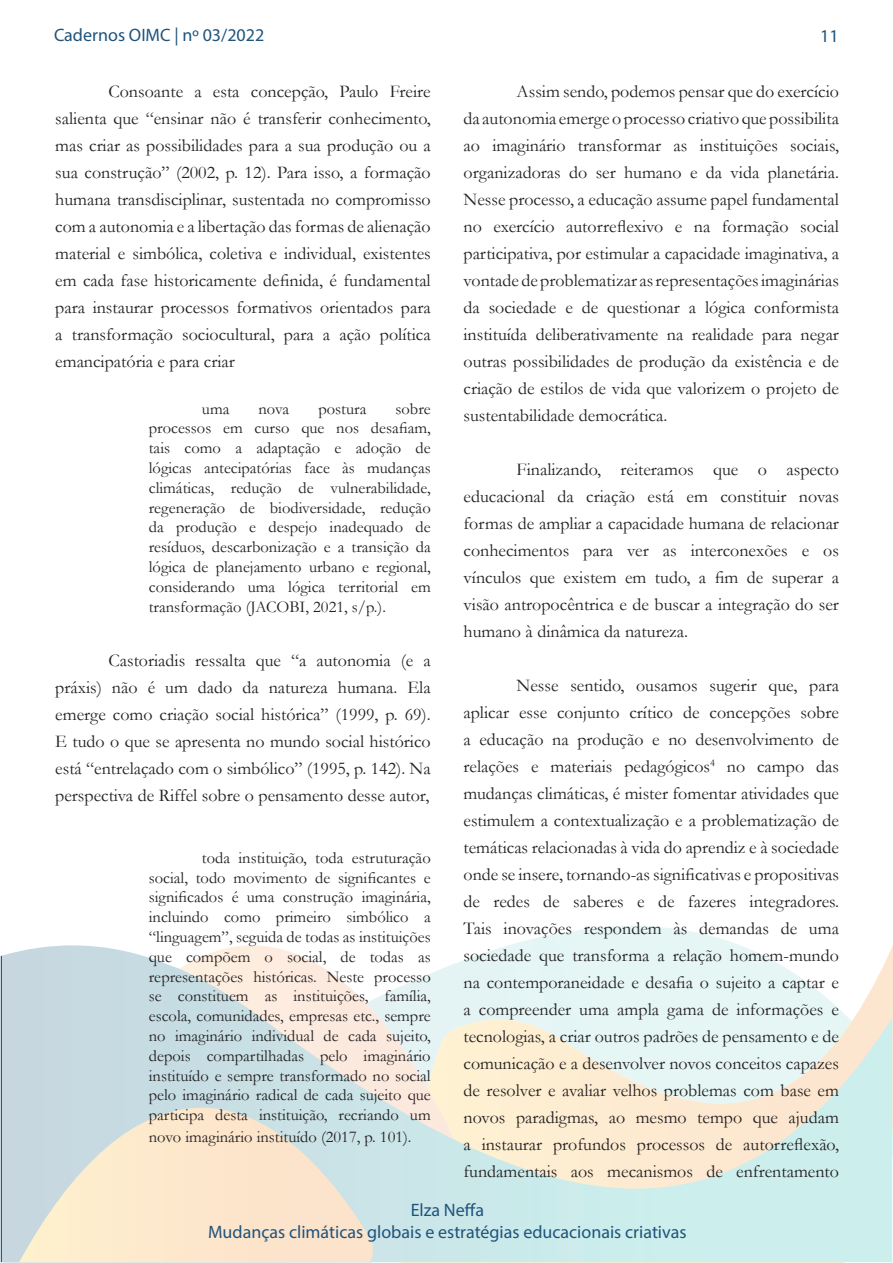
<style>
.page{position:relative;width:893px;height:1263px;background:#fff}
.page>*{position:absolute;margin:0;border:0;box-sizing:border-box;transform-origin:0 0}
.Normal__Web{font:18px/27px "Garamond";color:#231f20;text-align:justify}
.t1{font:18px/21.6px "Myriad Pro";color:#1f547c;text-align:center}
.Normal__Web-2{font:16.5px/19.8px "Garamond";color:#231f20;text-align:justify}
</style>
<div class="page">
<svg style="left:2px;top:926px;width:890px;height:336px;background:#e3eae4"></svg>
<p class="t1" style="left:54px;top:24px;width:212px">Cadernos OIMC | nº 03/2022</p>
<p class="t1" style="left:820px;top:25px;width:20px">11</p>
<p class="Normal__Web" style="left:55px;top:77px;width:377px;text-indent:53px">Consoante a esta concepção, Paulo Freire salienta que “ensinar não é transferir conhecimento, mas criar as possibilidades para a sua produção ou a sua construção” (2002, p. 12). Para isso, a formação humana transdisciplinar, sustentada no compromisso com a autonomia e a libertação das formas de alienação material e simbólica, coletiva e individual, existentes em cada fase historicamente definida, é fundamental para instaurar processos formativos orientados para a transformação sociocultural, para a ação política emancipatória e para criar</p>
<p class="Normal__Web-2" style="left:202px;top:398px;width:29px">uma</p>
<p class="Normal__Web-2" style="left:259px;top:398px;width:32px">nova</p>
<p class="Normal__Web-2" style="left:318px;top:398px;width:49px">postura</p>
<p class="Normal__Web-2" style="left:149px;top:398px;width:283px;text-indent:247px">sobre processos em curso que nos desafiam, tais como a adaptação e adoção de lógicas antecipatórias face às mudanças climáticas, redução de vulnerabilidade, regeneração de biodiversidade, redução da produção e despejo inadequado de resíduos, descarbonização e a transição da lógica de planejamento urbano e regional, considerando uma lógica territorial em transformação (JACOBI, 2021, s/p.).</p>
<p class="Normal__Web" style="left:55px;top:646px;width:377px;text-indent:53px">Castoriadis ressalta que “a autonomia (e a práxis) não é um dado da natureza humana. Ela emerge como criação social histórica” (1999, p. 69).<br>E tudo o que se apresenta no mundo social histórico está “entrelaçado com o simbólico” (1995, p. 142). Na perspectiva de Riffel sobre o pensamento desse autor,</p>
<p class="Normal__Web-2" style="left:149px;top:847px;width:283px;text-indent:53px">toda instituição, toda estruturação social, todo movimento de significantes e significados é uma construção imaginária, incluindo como primeiro simbólico a “linguagem”, seguida de todas as instituições que compõem o social, de todas as representações históricas. Neste processo se constituem as instituições, família, escola, comunidades, empresas etc., sempre no imaginário individual de cada sujeito, depois compartilhadas pelo imaginário instituído e sempre transformado no social pelo imaginário radical de cada sujeito que participa desta instituição, recriando um</p>
<p class="Normal__Web-2" style="left:149px;top:1126px;width:264px">novo imaginário instituído (2017, p. 101).</p>
<p class="Normal__Web" style="left:463px;top:77px;width:377px;text-indent:53px">Assim sendo, podemos pensar que do exercício da autonomia emerge o processo criativo que possibilita ao imaginário transformar as instituições sociais, organizadoras do ser humano e da vida planetária.<br>Nesse processo, a educação assume papel fundamental no exercício autorreflexivo e na formação social participativa, por estimular a capacidade imaginativa, a vontade de problematizar as representações imaginárias da sociedade e de questionar a lógica conformista instituída deliberativamente na realidade para negar outras possibilidades de produção da existência e de criação de estilos de vida que valorizem o projeto de sustentabilidade democrática.</p>
<p class="Normal__Web" style="left:463px;top:455px;width:377px;text-indent:53px">Finalizando, reiteramos que o aspecto educacional da criação está em constituir novas formas de ampliar a capacidade humana de relacionar conhecimentos para ver as interconexões e os vínculos que existem em tudo, a fim de superar a visão antropocêntrica e de buscar a integração do ser humano à dinâmica da natureza.</p>
<p class="Normal__Web" style="left:463px;top:671px;width:377px;text-indent:53px">Nesse sentido, ousamos sugerir que, para aplicar esse conjunto crítico de concepções sobre a educação na produção e no desenvolvimento de relações e materiais pedagógicos<sup>4</sup> no campo das mudanças climáticas, é mister fomentar atividades que estimulem a contextualização e a problematização de temáticas relacionadas à vida do aprendiz e à sociedade onde se insere, tornando-as significativas e propositivas de redes de saberes e de fazeres integradores.<br>Tais inovações respondem às demandas de uma sociedade que transforma a relação homem-mundo na contemporaneidade e desafia o sujeito a captar e a compreender uma ampla gama de informações e tecnologias, a criar outros padrões de pensamento e de comunicação e a desenvolver novos conceitos capazes de resolver e avaliar velhos problemas com base em novos paradigmas, ao mesmo tempo que ajudam a instaurar profundos processos de autorreflexão, fundamentais aos mecanismos de enfrentamento</p>
<p class="t1" style="left:208px;top:1199px;width:480px">Elza Neffa<br>Mudanças climáticas globais e estratégias educacionais criativas</p>
</div>
